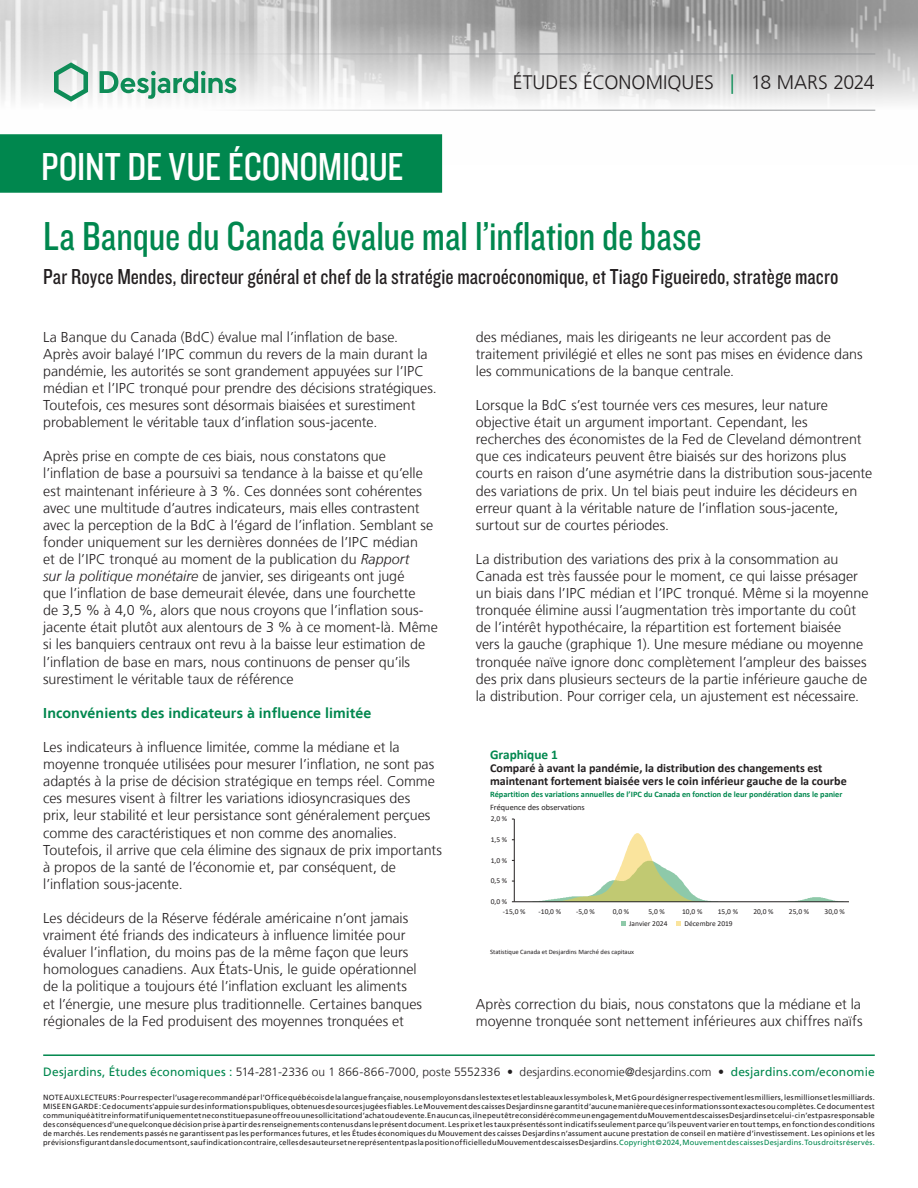
<style>
.page{position:relative;width:918px;height:1188px;background:#fff}
.page>*{position:absolute;margin:0;border:0;box-sizing:border-box;transform-origin:0 0}
.Pub_Titre{font:42px "Knockout 29 Junior Ltweight";color:#00874e}
.t1{font:40.5px "Knockout 29 Junior Ltweight";letter-spacing:-.005em;color:#fff}
.Pub_Signature{font:22.5px "Knockout 29 Junior Ltweight";color:#231f20}
.t2{font:300 19.5px "Frutiger LT";color:#231f20}
.t3{font:300 14.25px/17.1px "Frutiger LT";color:#231f20}
.Texte_Titre{font:700 14.25px "Frutiger LT";letter-spacing:.005em;color:#00874e}
.t4{font:700 13.35px "Calibri";color:#00874e}
.t5{font:300 12px "Frutiger LT";letter-spacing:.005em;color:#231f20}
.t6{font:700 12px/13px "Calibri";color:#231f20}
.t7{font:700 8.4px/13px "Calibri";color:#00874e}
.t8{font:7.5px/9px "Frutiger LT";letter-spacing:.025em;color:#231f20;text-align:justify}
.t9{font:7.5px "Calibri";color:#231f20}
.t10{font:6.6px "Calibri";color:#231f20}
.s1{color:#00874e}
.s2{font-style:italic}
.s3{font-weight:400;color:#231f20}
.s4{font-weight:400;color:#00874e}
</style>
<div class="page">
<img style="left:0;top:0;width:918px;height:164px">
<hr style="left:43px;top:54px;width:832px;height:1px;background:#939598">
<hr style="left:43px;top:110px;width:832px;height:1px;background:#939598">
<svg style="left:54px;top:62px;width:34px;height:40px"></svg>
<svg style="left:100px;top:71px;width:136px;height:28px"></svg>
<div style="left:0;top:135px;width:441px;height:57px;background:#00874e"></div>
<div style="left:0;top:134px;width:442px;height:59px;border:2px solid #00874e"></div>
<hr style="left:43px;top:1054px;width:832px;height:2px;background:#00874e">
<svg style="left:524px;top:833px;width:325px;height:69px"></svg>
<hr style="left:514px;top:819px;width:1px;height:83px;background:#231f20">
<hr style="left:514px;top:902px;width:335px;height:1px;background:#231f20">
<svg style="left:622px;top:921px;width:4px;height:4px"></svg>
<svg style="left:677px;top:921px;width:4px;height:4px"></svg>
<h2 class="t1" style="left:41px;top:140px;width:364px">POINT DE VUE ÉCONOMIQUE</h2>
<p class="t2" style="left:513px;top:72px;width:364px">ÉTUDES ÉCONOMIQUES <span class="s1">|</span> 18 MARS 2024</p>
<p class="Pub_Titre" style="left:43px;top:209px;width:660px">La Banque du Canada évalue mal l’inflation de base</p>
<p class="Pub_Signature" style="left:43px;top:262px;width:797px">Par Royce Mendes, directeur général et chef de la stratégie macroéconomique, et Tiago Figueiredo, stratège macro</p>
<p class="t3" style="left:43px;top:328px;width:395px">La Banque du Canada (BdC) évalue mal l’inflation de base.<br>Après avoir balayé l’IPC commun du revers de la main durant la pandémie, les autorités se sont grandement appuyées sur l’IPC médian et l’IPC tronqué pour prendre des décisions stratégiques.<br>Toutefois, ces mesures sont désormais biaisées et surestiment probablement le véritable taux d’inflation sous-jacente.</p>
<p class="t3" style="left:43px;top:448px;width:396px">Après prise en compte de ces biais, nous constatons que l’inflation de base a poursuivi sa tendance à la baisse et qu’elle est maintenant inférieure à 3 %. Ces données sont cohérentes avec une multitude d’autres indicateurs, mais elles contrastent avec la perception de la BdC à l’égard de l’inflation. Semblant se fonder uniquement sur les dernières données de l’IPC médian<br>et de l’IPC tronqué au moment de la publication du <span class="s2">Rapport<br>sur la politique monétaire</span> de janvier, ses dirigeants ont jugé<br>que l’inflation de base demeurait élevée, dans une fourchette<br>de 3,5 % à 4,0 %, alors que nous croyons que l’inflation sous&shy;jacente était plutôt aux alentours de 3 % à ce moment‑là. Même si les banquiers centraux ont revu à la baisse leur estimation de l’inflation de base en mars, nous continuons de penser qu’ils surestiment le véritable taux de référence</p>
<p class="Texte_Titre" style="left:43px;top:705px;width:330px">Inconvénients des indicateurs à influence limitée</p>
<p class="t3" style="left:43px;top:739px;width:400px">Les indicateurs à influence limitée, comme la médiane et la moyenne tronquée utilisées pour mesurer l’inflation, ne sont pas adaptés à la prise de décision stratégique en temps réel. Comme ces mesures visent à filtrer les variations idiosyncrasiques des<br>prix, leur stabilité et leur persistance sont généralement perçues comme des caractéristiques et non comme des anomalies.<br>Toutefois, il arrive que cela élimine des signaux de prix importants à propos de la santé de l’économie et, par conséquent, de l’inflation sous-jacente.</p>
<p class="t3" style="left:43px;top:910px;width:380px">Les décideurs de la Réserve fédérale américaine n’ont jamais vraiment été friands des indicateurs à influence limitée pour évaluer l’inflation, du moins pas de la même façon que leurs homologues canadiens. Aux États-Unis, le guide opérationnel de la politique a toujours été l’inflation excluant les aliments et l’énergie, une mesure plus traditionnelle. Certaines banques régionales de la Fed produisent des moyennes tronquées et</p>
<p class="t3" style="left:476px;top:328px;width:388px">des médianes, mais les dirigeants ne leur accordent pas de traitement privilégié et elles ne sont pas mises en évidence dans les communications de la banque centrale.</p>
<p class="t3" style="left:476px;top:397px;width:398px">Lorsque la BdC s’est tournée vers ces mesures, leur nature objective était un argument important. Cependant, les recherches des économistes de la Fed de Cleveland démontrent que ces indicateurs peuvent être biaisés sur des horizons plus courts en raison d’une asymétrie dans la distribution sous-jacente des variations de prix. Un tel biais peut induire les décideurs en erreur quant à la véritable nature de l’inflation sous-jacente, surtout sur de courtes périodes.</p>
<p class="t3" style="left:476px;top:551px;width:394px">La distribution des variations des prix à la consommation au Canada est très faussée pour le moment, ce qui laisse présager un biais dans l’IPC médian et l’IPC tronqué. Même si la moyenne tronquée élimine aussi l’augmentation très importante du coût de l’intérêt hypothécaire, la répartition est fortement biaisée vers la gauche (graphique 1). Une mesure médiane ou moyenne tronquée naïve ignore donc complètement l’ampleur des baisses des prix dans plusieurs secteurs de la partie inférieure gauche de la distribution. Pour corriger cela, un ajustement est nécessaire.</p>
<p class="t4" style="left:490px;top:745px;width:69px">Graphique 1</p>
<p class="t6" style="left:490px;top:761px;width:358px">Comparé à avant la pandémie, la distribution des changements est maintenant fortement biaisée vers le coin inférieur gauche de la courbe</p>
<p class="t7" style="left:490px;top:787px;width:354px">Répartition des variations annuelles de l’IPC du Canada en fonction de leur pondération dans le panier<br><span class="s3">Fréquence des observations</span></p>
<p class="t9" style="left:491px;top:814px;width:18px">2,0 %</p>
<p class="t9" style="left:491px;top:834px;width:18px">1,5 %</p>
<p class="t9" style="left:491px;top:855px;width:18px">1,0 %</p>
<p class="t9" style="left:491px;top:876px;width:18px">0,5 %</p>
<p class="t9" style="left:491px;top:896px;width:18px">0,0 %</p>
<p class="t9" style="left:503px;top:906px;width:24px">-15,0 %</p>
<p class="t9" style="left:539px;top:906px;width:24px">-10,0 %</p>
<p class="t9" style="left:576px;top:906px;width:20px">-5,0 %</p>
<p class="t9" style="left:613px;top:906px;width:18px">0,0 %</p>
<p class="t9" style="left:648px;top:906px;width:18px">5,0 %</p>
<p class="t9" style="left:682px;top:906px;width:22px">10,0 %</p>
<p class="t9" style="left:718px;top:906px;width:22px">15,0 %</p>
<p class="t9" style="left:753px;top:906px;width:22px">20,0 %</p>
<p class="t9" style="left:789px;top:906px;width:22px">25,0 %</p>
<p class="t9" style="left:825px;top:906px;width:22px">30,0 %</p>
<p class="t9" style="left:629px;top:918px;width:40px">Janvier 2024</p>
<p class="t9" style="left:684px;top:918px;width:50px">Décembre 2019</p>
<p class="t10" style="left:490px;top:947px;width:145px">Statistique Canada et Desjardins Marché des capitaux</p>
<p class="t3" style="left:476px;top:995px;width:388px">Après correction du biais, nous constatons que la médiane et la moyenne tronquée sont nettement inférieures aux chiffres naïfs</p>
<p class="t5" style="left:43px;top:1065px;width:833px"><span class="s4">Desjardins, Études économiques :</span> 514‑281‑2336 ou 1 866‑866‑7000, poste 5552336 • desjardins.economie@desjardins.com • <span class="s4">desjardins.com/economie</span></p>
<p class="t8" style="left:43px;top:1093px;width:833px">NOTE AUX LECTEURS: Pour respecter l’usage recommandé par l’Office québécois de la langue française, nous employons dans les textes et les tableaux les symboles k, M et G pour désigner respectivement les milliers, les millions et les milliards.<br>MISE EN GARDE: Ce document s’appuie sur des informations publiques, obtenues de sources jugées fiables. Le Mouvement des caisses Desjardins ne garantit d’aucune manière que ces informations sont exactes ou complètes. Ce document est communiqué à titre informatif uniquement et ne constitue pas une offre ou une sollicitation d’achat ou de vente. En aucun cas, il ne peut être considéré comme un engagement du Mouvement des caisses Desjardins et celui-ci n’est pas responsable des conséquences d’une quelconque décision prise à partir des renseignements contenus dans le présent document. Les prix et les taux présentés sont indicatifs seulement parce qu’ils peuvent varier en tout temps, en fonction des conditions de marchés. Les rendements passés ne garantissent pas les performances futures, et les Études économiques du Mouvement des caisses Desjardins n’assument aucune prestation de conseil en matière d’investissement. Les opinions et les prévisions figurant dans le document sont, sauf indication contraire, celles des auteurs et ne représentent pas la position officielle du Mouvement des caisses Desjardins. <span class="s1">Copyright©2024, Mouvement des caisses Desjardins. Tous droits réservés.</span></p>
</div>
